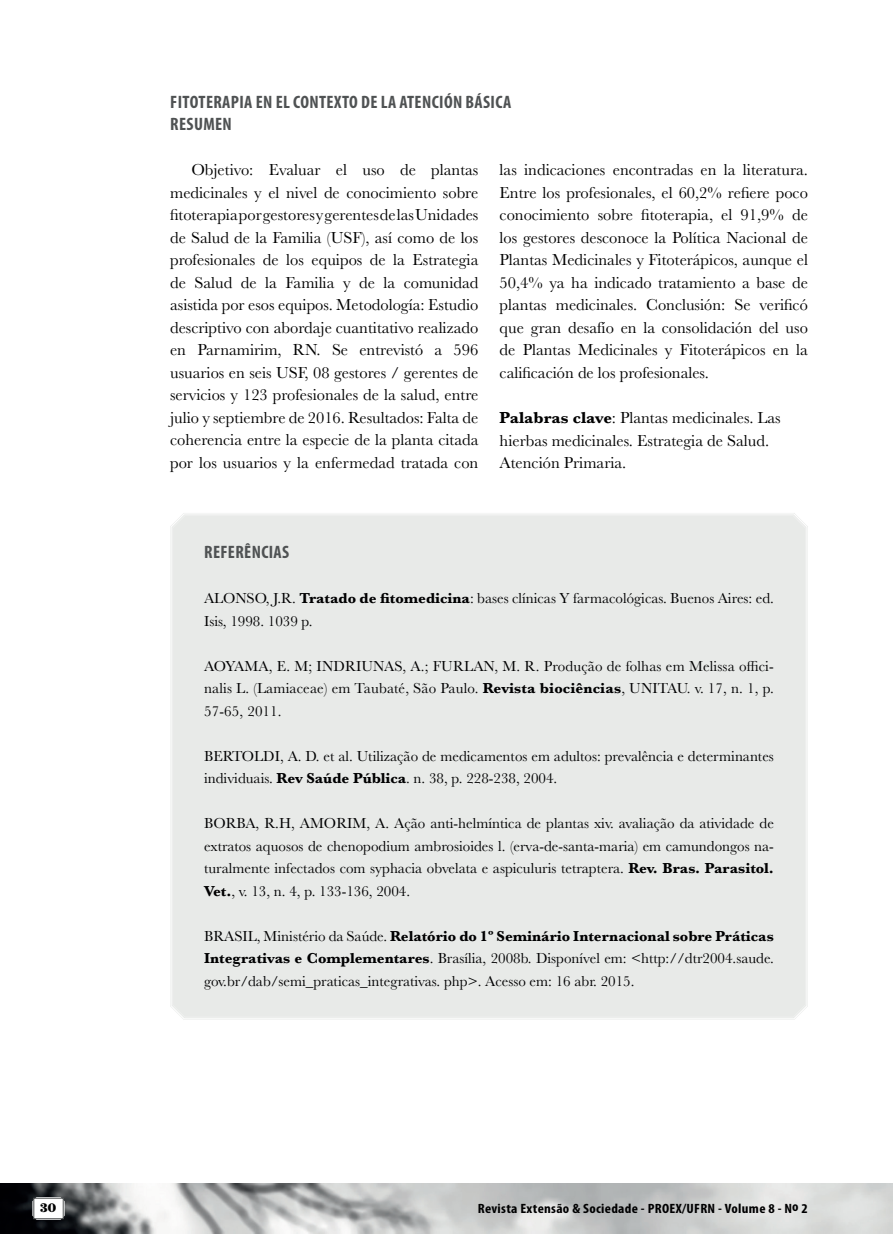
<style>
.page{position:relative;width:893px;height:1234px;background:#fff}
.page>*{position:absolute;margin:0;border:0;box-sizing:border-box;transform-origin:0 0}
.t1{font:700 condensed 18px/22.5px "Myriad Pro";letter-spacing:.02em;color:#4f5253}
.t2{font:16.5px/22.5px "Baskerville";color:#000001;text-align:justify}
.t3{font:15px/22.5px "Baskerville";color:#000001;text-align:justify}
.t4{font:700 condensed 13.5px "Myriad Pro";letter-spacing:.02em;color:#000001;scale:1.1 1}
.t5{font:12px "Escafina Low";color:#000001;scale:1.1 1}
.s1{font-weight:700}
</style>
<div class="page">
<img style="left:0;top:1183px;width:893px;height:50px">
<div style="left:173px;top:515px;width:632px;height:502px;background:#e8eae8"></div>
<svg style="left:32px;top:1196px;width:33px;height:23px"></svg>
<div style="left:33px;top:1197px;width:31px;height:21px;background:#fff;border:1px solid #4f5253"></div>
<p class="t1" style="left:170px;top:91px;width:343px">FITOTERAPIA EN EL CONTEXTO DE LA ATENCIÓN BÁSICA<br>RESUMEN</p>
<p class="t2" style="left:170px;top:159px;width:310px;text-indent:21px">Objetivo: Evaluar el uso de plantas medicinales y el nivel de conocimiento sobre fitoterapia por gestores y gerentes de las Unidades de Salud de la Familia (USF), así como de los profesionales de los equipos de la Estrategia de Salud de la Familia y de la comunidad asistida por esos equipos. Metodología: Estudio descriptivo con abordaje cuantitativo realizado en Parnamirim, RN. Se entrevistó a 596 usuarios en seis USF, 08 gestores / gerentes de servicios y 123 profesionales de la salud, entre julio y septiembre de 2016. Resultados: Falta de coherencia entre la especie de la planta citada por los usuarios y la enfermedad tratada con</p>
<p class="t2" style="left:500px;top:159px;width:310px">las indicaciones encontradas en la literatura.<br>Entre los profesionales, el 60,2% refiere poco conocimiento sobre fitoterapia, el 91,9% de los gestores desconoce la Política Nacional de Plantas Medicinales y Fitoterápicos, aunque el 50,4% ya ha indicado tratamiento a base de plantas medicinales. Conclusión: Se verificó que gran desafío en la consolidación del uso de Plantas Medicinales y Fitoterápicos en la calificación de los profesionales.</p>
<p class="t2" style="left:500px;top:406px;width:283px;text-align:left"><span class="s1">Palabras clave</span>: Plantas medicinales. Las hierbas medicinales. Estrategia de Salud.<br>Atención Primaria.</p>
<p class="t1" style="left:204px;top:541px;width:87px">REFERÊNCIAS</p>
<p class="t3" style="left:204px;top:587px;width:571px">ALONSO, J.R. <span class="s1">Tratado de fitomedicina</span>: bases clínicas Y farmacológicas. Buenos Aires: ed.<br>Isis, 1998. 1039 p.</p>
<p class="t3" style="left:204px;top:654px;width:571px">AOYAMA, E. M; INDRIUNAS, A.; FURLAN, M. R. Produção de folhas em Melissa offici&shy;nalis L. (Lamiaceae) em Taubaté, São Paulo. <span class="s1">Revista biociências</span>, UNITAU. v. 17, n. 1, p.<br>57-65, 2011.</p>
<p class="t3" style="left:204px;top:744px;width:571px">BERTOLDI, A. D. et al. Utilização de medicamentos em adultos: prevalência e determinantes individuais. <span class="s1">Rev Saúde Pública</span>. n. 38, p. 228-238, 2004.</p>
<p class="t3" style="left:204px;top:812px;width:571px">BORBA, R.H, AMORIM, A. Ação anti-helmíntica de plantas xiv. avaliação da atividade de extratos aquosos de chenopodium ambrosioides l. (erva-de-santa-maria) em camundongos na&shy;turalmente infectados com syphacia obvelata e aspiculuris tetraptera. <span class="s1">Rev. Bras. Parasitol.<br>Vet.</span>, v. 13, n. 4, p. 133-136, 2004.</p>
<p class="t3" style="left:204px;top:924px;width:571px">BRASIL, Ministério da Saúde. <span class="s1">Relatório do 1º Seminário Internacional sobre Práticas Integrativas e Complementares</span>. Brasília, 2008b. Disponível em: &lt;http://dtr2004.saude. gov.br/dab/semi_praticas_integrativas. php&gt;. Acesso em: 16 abr. 2015.</p>
<p class="t5" style="left:40px;top:1199px;width:16px">30</p>
<p class="t4" style="left:478px;top:1200px;width:302px">Revista Extensão &amp; Sociedade - PROEX/UFRN - Volume 8 - No 2</p>
</div>
